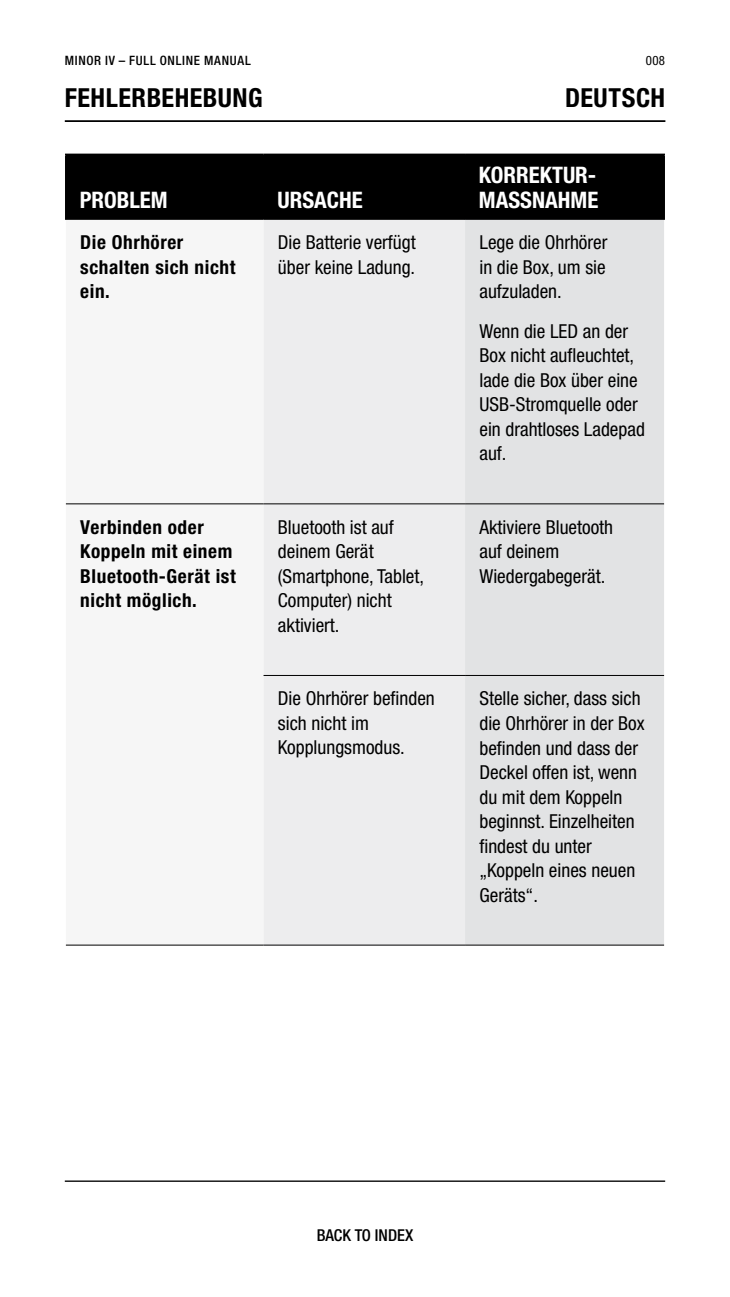
<style>
.page{position:relative;width:730px;height:1297px;background:#fff}
.page>*{position:absolute;margin:0;border:0;box-sizing:border-box;transform-origin:0 0}
.t1{font:700 condensed 26.25px "Helvetica Neue LTW1 G";letter-spacing:.02em;color:#000}
.t2{font:700 condensed 22.75px/24.5px "Helvetica Neue LTW1 G";color:#fff}
.t3{font:condensed 19.25px/24.5px "Helvetica Neue LTW1 G";color:#000}
.t4{font:700 condensed 19.25px/24.5px "Helvetica Neue LTW1 G";letter-spacing:.03em;color:#000}
.t5{font:500 condensed 16.45px "Helvetica Neue LTW1 G";color:#000}
.t6{font:500 condensed 12.95px "Helvetica Neue LTW1 G";letter-spacing:.055em;color:#000}
.t7{font:condensed 12.95px "Helvetica Neue LTW1 G";color:#000}
</style>
<div class="page">
<hr style="left:65px;top:1180px;width:599px;height:1px;background:#000">
<div style="left:67px;top:155px;width:596px;height:64px;background:#000"></div>
<div style="left:263px;top:220px;width:202px;height:724px;background:#ededee"></div>
<div style="left:465px;top:220px;width:198px;height:724px;background:#e2e3e4"></div>
<hr style="left:65px;top:155px;width:2px;height:64px;background:#000">
<hr style="left:262px;top:155px;width:2px;height:64px;background:#000">
<hr style="left:65px;top:154px;width:198px;height:1px;background:#000">
<hr style="left:464px;top:155px;width:1px;height:64px;background:#000">
<hr style="left:263px;top:154px;width:202px;height:1px;background:#000">
<hr style="left:663px;top:155px;width:1px;height:64px;background:#000">
<hr style="left:465px;top:154px;width:199px;height:1px;background:#000">
<hr style="left:66px;top:503px;width:197px;height:1px;background:#000">
<hr style="left:263px;top:503px;width:202px;height:1px;background:#000">
<hr style="left:465px;top:503px;width:198px;height:1px;background:#000">
<hr style="left:65px;top:219px;width:198px;height:1px;background:#000">
<hr style="left:263px;top:219px;width:202px;height:1px;background:#000">
<hr style="left:465px;top:219px;width:199px;height:1px;background:#000">
<hr style="left:263px;top:675px;width:202px;height:1px;background:#000">
<hr style="left:465px;top:675px;width:198px;height:1px;background:#000">
<hr style="left:66px;top:944px;width:197px;height:1px;background:#000">
<hr style="left:263px;top:944px;width:202px;height:1px;background:#000">
<hr style="left:465px;top:944px;width:198px;height:1px;background:#000">
<hr style="left:65px;top:120px;width:600px;height:2px;background:#000">
<p class="t6" style="left:65px;top:52px;width:187px">MINOR IV – FULL ONLINE MANUAL</p>
<p class="t7" style="left:645px;top:53px;width:21px">008</p>
<h1 class="t1" style="left:65px;top:82px;width:199px">FEHLERBEHEBUNG</h1>
<p class="t2" style="left:80px;top:188px;width:89px">PROBLEM</p>
<p class="t2" style="left:277px;top:188px;width:87px">URSACHE</p>
<h1 class="t1" style="left:564px;top:82px;width:101px">DEUTSCH</h1>
<p class="t2" style="left:478px;top:163px;width:121px">KORREKTUR-<br>MASSNAHME</p>
<p class="t4" style="left:80px;top:230px;width:157px">Die Ohrhörer schalten sich nicht ein.</p>
<p class="t3" style="left:278px;top:230px;width:139px">Die Batterie verfügt über keine Ladung.</p>
<p class="t3" style="left:479px;top:230px;width:129px;text-align:justify">Lege die Ohrhörer in die Box, um sie aufzuladen.</p>
<p class="t3" style="left:479px;top:319px;width:167px">Wenn die LED an der<br>Box nicht aufleuchtet, lade die Box über eine<br>USB-Stromquelle oder ein drahtloses Ladepad auf.</p>
<p class="t4" style="left:80px;top:515px;width:157px">Verbinden oder<br>Koppeln mit einem<br>Bluetooth-Gerät ist nicht möglich.</p>
<p class="t3" style="left:278px;top:515px;width:148px">Bluetooth ist auf deinem Gerät (Smartphone, Tablet,<br>Computer) nicht aktiviert.</p>
<p class="t3" style="left:479px;top:515px;width:135px">Aktiviere Bluetooth auf deinem<br>Wiedergabegerät.</p>
<p class="t3" style="left:278px;top:686px;width:158px">Die Ohrhörer befinden sich nicht im<br>Kopplungsmodus.</p>
<p class="t3" style="left:479px;top:686px;width:166px">Stelle sicher, dass sich die Ohrhörer in der Box befinden und dass der<br>Deckel offen ist, wenn du mit dem Koppeln beginnst. Einzelheiten findest du unter „Koppeln eines neuen<br>Geräts“.</p>
<p class="t5" style="left:316px;top:1225px;width:98px">BACK TO INDEX</p>
</div>
